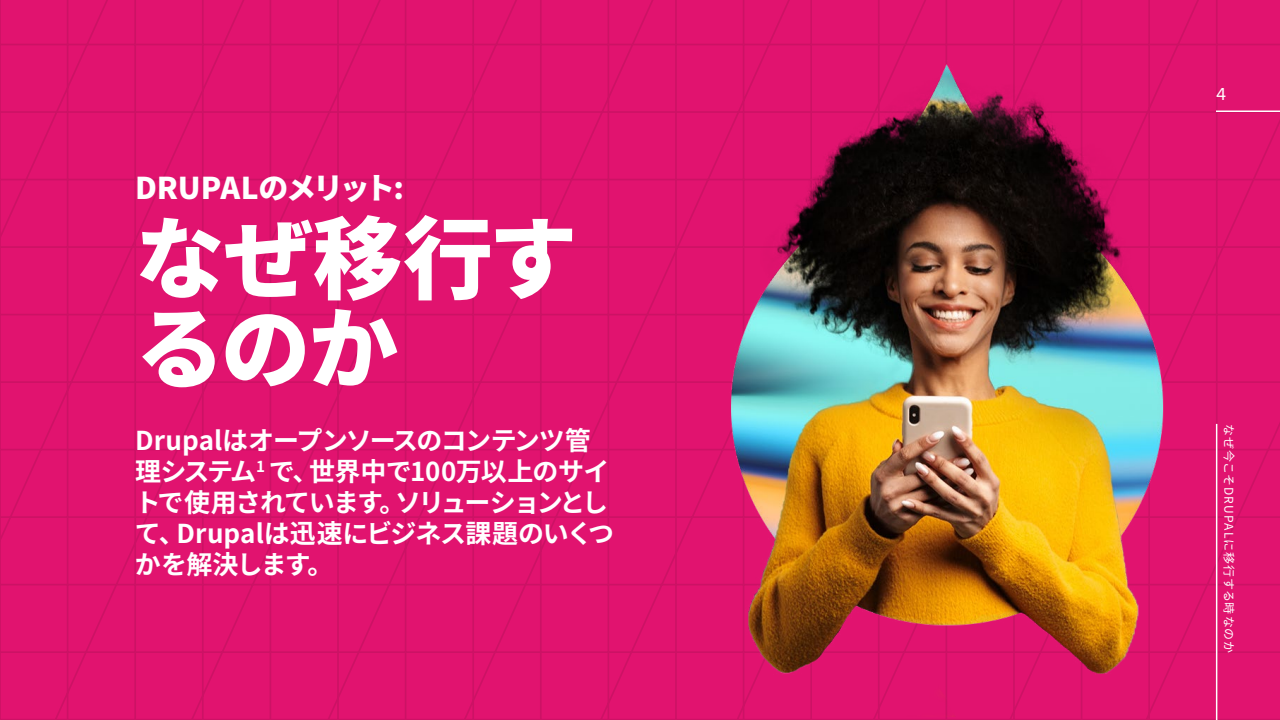
<style>
.page{position:relative;width:1280px;height:720px;background:#e1136f}
.page>*{position:absolute;margin:0;border:0;box-sizing:border-box;transform-origin:0 0}
.t1{font:900 90px/90px "Noto Sans CJ Kjp";letter-spacing:-.02em;color:#fff}
.t2{font:900 30px "Noto Sans CJ Kjp";letter-spacing:-.02em;color:#fff}
.t3{font:700 26px/31.2px "Noto Sans CJ Kjp";letter-spacing:-.035em;color:#fff}
.t4{font:18px "Proxima Nova";color:#fff}
.t5{font:12px "Noto Sans CJ Kjp";letter-spacing:.075em;color:#fff}
</style>
<div class="page">
<img style="left:701px;top:15px;width:484px;height:702px">
<hr style="left:1216px;top:110px;width:64px;height:2px;background:#fff">
<hr style="left:1216px;top:424px;width:1px;height:296px;background:#fff">
<p class="t2" style="left:135px;top:171px;width:271px">DRUPALのメリット:</p>
<h1 class="t1" style="left:135px;top:216px;width:445px">なぜ移行するのか</h1>
<p class="t3" style="left:135px;top:425px;width:481px">Drupalはオープンソースのコンテンツ管理システム<sup>1</sup> で、世界中で100万以上のサイトで使用されています。ソリューションとして、Drupalは迅速にビジネス課題のいくつかを解決します。</p>
<p class="t4" style="left:1216px;top:84px;width:12px">4</p>
<p class="t5" style="left:1236px;top:424px;width:231px;rotate:90deg">なぜ今こそDRUPALに移行する時なのか</p>
</div>
